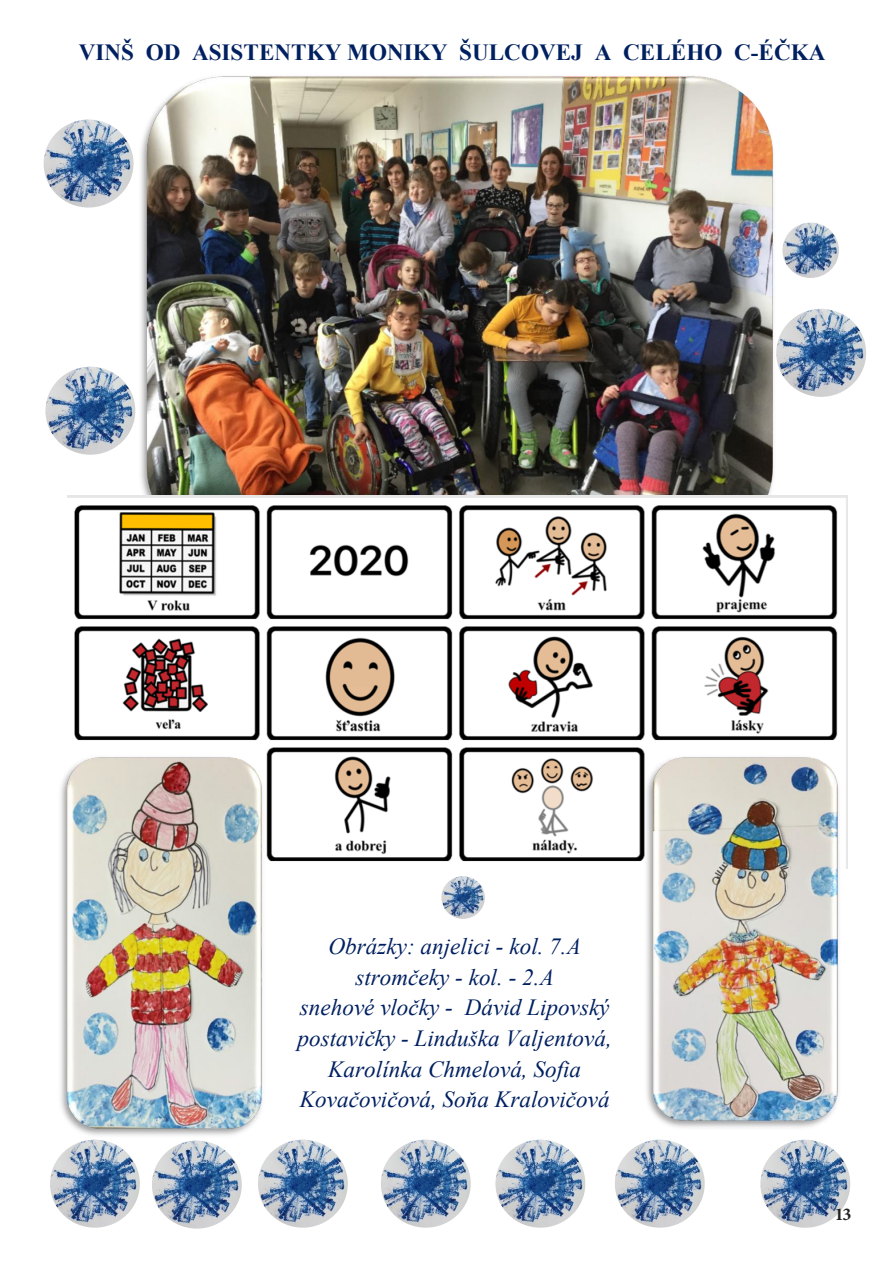
<style>
.page{position:relative;width:893px;height:1263px;background:#fff}
.page>*{position:absolute;margin:0;border:0;box-sizing:border-box;transform-origin:0 0}
.t1{font:italic 23.1px/30.8px "Times New Roman";color:#002060;text-align:center}
.t2{font:700 23.1px "Times New Roman";color:#002060}
.t3{font:700 18px "Minion Pro";color:#231f20}
</style>
<div class="page">
<img style="left:140px;top:76px;width:634px;height:419px">
<img style="left:67px;top:495px;width:781px;height:373px">
<img style="left:60px;top:752px;width:208px;height:388px">
<img style="left:641px;top:752px;width:202px;height:376px">
<img style="left:44px;top:120px;width:90px;height:88px">
<img style="left:45px;top:367px;width:90px;height:88px">
<img style="left:258px;top:1140px;width:90px;height:88px">
<img style="left:776px;top:309px;width:90px;height:88px">
<img style="left:50px;top:1140px;width:90px;height:88px">
<img style="left:152px;top:1140px;width:90px;height:88px">
<img style="left:381px;top:1140px;width:90px;height:88px">
<img style="left:495px;top:1140px;width:90px;height:88px">
<img style="left:615px;top:1140px;width:90px;height:88px">
<img style="left:760px;top:1140px;width:90px;height:88px">
<img style="left:441px;top:876px;width:44px;height:43px;border-radius:22px">
<img style="left:782px;top:223px;width:57px;height:55px">
<p class="t2" style="left:79px;top:35px;width:748px">VINŠ OD ASISTENTKY MONIKY ŠULCOVEJ A CELÉHO C-ÉČKA</p>
<p class="t1" style="left:298px;top:930px;width:316px">Obrázky: anjelici - kol. 7.A stromčeky - kol. - 2.A<br>snehové vločky - Dávid Lipovský postavičky - Linduška Valjentová,<br>Karolínka Chmelová, Sofia<br>Kovačovičová, Soňa Kralovičová</p>
<p class="t3" style="left:835px;top:1202px;width:18px">13</p>
</div>
